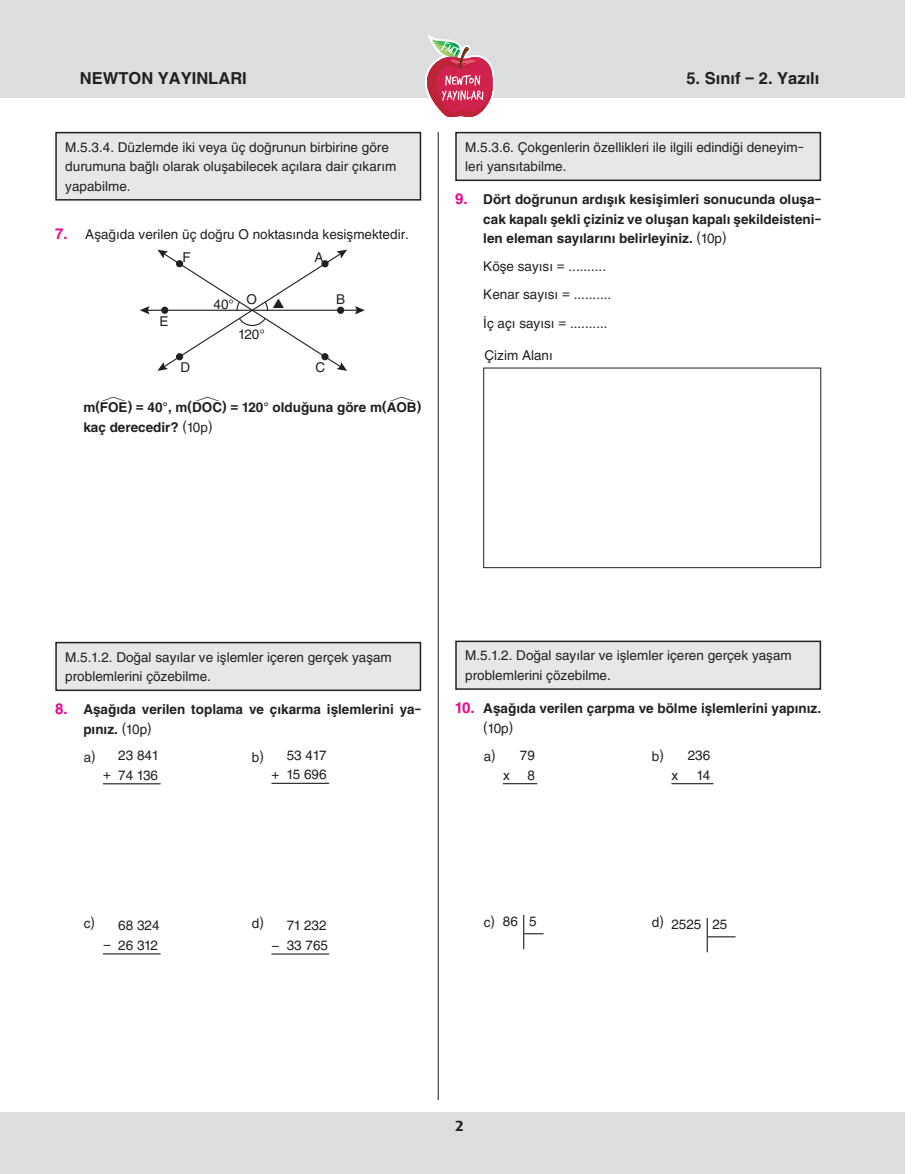
<style>
.page{position:relative;width:919px;height:1174px;background:#fff}
.page>*{position:absolute;margin:0;border:0;box-sizing:border-box;transform-origin:0 0}
.t1{font:700 16.5px "Helvetica BES";color:#231f20}
.t2{font:700 15px "Dax";color:#231f20;scale:1.1 1}
.Tablo_ici{font:13.5px/19.5px "Helvetica BES";color:#231f20}
.soru_bold{font:700 13.5px/19.5px "Helvetica BES";color:#231f20}
.soru_regular{font:13.5px "Helvetica BES";color:#231f20}
.secenek_2_li{font:13.5px "Helvetica BES";color:#231f20}
.s1{font-weight:700;font-size:15px;color:#ed028c}
.s2{font-weight:400}
.s3{font-size:15px;color:#ed028c}
</style>
<div class="page">
<div style="left:0;top:1112px;width:904px;height:62px;background:#dcdddf"></div>
<div style="left:0;top:0;width:904px;height:98px;background:#dcdddf"></div>
<svg style="left:425px;top:34px;width:70px;height:84px"></svg>
<div style="left:56px;top:133px;width:364px;height:67px;background:#e6e7e9"></div>
<div style="left:55px;top:132px;width:366px;height:69px;border:2px solid #231f20"></div>
<hr style="left:146px;top:310px;width:212px;height:1px;background:#231f20">
<svg style="left:140px;top:306px;width:10px;height:8px"></svg>
<svg style="left:355px;top:306px;width:10px;height:8px"></svg>
<div style="left:56px;top:642px;width:364px;height:48px;background:#e6e7e9"></div>
<div style="left:55px;top:642px;width:366px;height:49px;border:2px solid #231f20"></div>
<hr style="left:103px;top:783px;width:58px;height:1px;background:#231f20">
<hr style="left:271px;top:782px;width:58px;height:2px;background:#231f20">
<hr style="left:103px;top:953px;width:58px;height:1px;background:#231f20">
<hr style="left:271px;top:953px;width:58px;height:1px;background:#231f20">
<div style="left:456px;top:133px;width:364px;height:47px;background:#e6e7e9"></div>
<div style="left:455px;top:132px;width:366px;height:49px;border:2px solid #231f20"></div>
<div style="left:483px;top:368px;width:338px;height:200px;border:1px solid #231f20"></div>
<div style="left:456px;top:641px;width:364px;height:48px;background:#e6e7e9"></div>
<div style="left:455px;top:640px;width:366px;height:50px;border:2px solid #231f20"></div>
<hr style="left:503px;top:783px;width:34px;height:1px;background:#231f20">
<hr style="left:671px;top:783px;width:42px;height:1px;background:#231f20">
<hr style="left:523px;top:915px;width:1px;height:34px;background:#231f20">
<svg style="left:524px;top:933px;width:19px;height:1px"></svg>
<hr style="left:706px;top:918px;width:1px;height:34px;background:#231f20">
<svg style="left:707px;top:936px;width:28px;height:1px"></svg>
<hr style="left:438px;top:132px;width:1px;height:968px;background:#231f20">
<svg style="left:157px;top:250px;width:190px;height:121px"></svg>
<p class="t1" style="left:80px;top:65px;width:168px">NEWTON YAYINLARI</p>
<p class="t1" style="left:686px;top:65px;width:134px">5. Sınıf – 2. Yazılı</p>
<p class="Tablo_ici" style="left:65px;top:136px;width:332px">M.5.3.4. Düzlemde iki veya üç doğrunun birbirine göre durumuna bağlı olarak oluşabilecek açılara dair çıkarım yapabilme.</p>
<p class="Tablo_ici" style="left:55px;top:223px;width:355px"><span class="s1">7.</span> Aşağıda verilen üç doğru O noktasında kesişmektedir.</p>
<p class="Tablo_ici" style="left:160px;top:310px;width:11px">E</p>
<p class="Tablo_ici" style="left:183px;top:246px;width:10px">F</p>
<p class="Tablo_ici" style="left:314px;top:246px;width:11px">A</p>
<p class="Tablo_ici" style="left:213px;top:293px;width:45px">40° O</p>
<p class="Tablo_ici" style="left:238px;top:323px;width:28px">120°</p>
<p class="Tablo_ici" style="left:180px;top:356px;width:11px">D</p>
<p class="Tablo_ici" style="left:315px;top:356px;width:11px">C</p>
<p class="Tablo_ici" style="left:336px;top:288px;width:11px">B</p>
<p class="soru_bold" style="left:83px;top:396px;width:349px">m(FO∑E) = 40°, m(DO∑C) = 120° olduğuna göre m(AO∑B) kaç derecedir? <span class="s2">(10p)</span></p>
<p class="Tablo_ici" style="left:465px;top:136px;width:340px">M.5.3.6. Çokgenlerin özellikleri ile ilgili edindiği deneyim&shy;leri yansıtabilme.</p>
<p class="soru_bold" style="left:483px;top:189px;width:339px;text-align:justify;text-indent:-28px"><span class="s3">9.</span> Dört doğrunun ardışık kesişimleri sonucunda oluşa&shy;cak kapalı şekli çiziniz ve oluşan kapalı şekildeisteni&shy;len eleman sayılarını belirleyiniz. <span class="s2">(10p)</span></p>
<p class="soru_regular" style="left:483px;top:256px;width:124px">Köşe sayısı = ..........</p>
<p class="soru_regular" style="left:483px;top:284px;width:129px">Kenar sayısı = ..........</p>
<p class="soru_regular" style="left:483px;top:312px;width:126px">İç açı sayısı = ..........</p>
<p class="Tablo_ici" style="left:484px;top:344px;width:70px">Çizim Alanı</p>
<p class="Tablo_ici" style="left:65px;top:645px;width:328px">M.5.1.2. Doğal sayılar ve işlemler içeren gerçek yaşam problemlerini çözebilme.</p>
<p class="soru_bold" style="left:83px;top:698px;width:339px;text-indent:-28px"><span class="s3">8.</span> Aşağıda verilen toplama ve çıkarma işlemlerini ya&shy;pınız. <span class="s2">(10p)</span></p>
<p class="secenek_2_li" style="left:84px;top:746px;width:14px">a)</p>
<p class="Tablo_ici" style="left:118px;top:744px;width:41px">23 841</p>
<p class="Tablo_ici" style="left:103px;top:764px;width:9px">+</p>
<p class="Tablo_ici" style="left:118px;top:763px;width:41px">74 136</p>
<p class="secenek_2_li" style="left:252px;top:746px;width:14px">b)</p>
<p class="Tablo_ici" style="left:287px;top:744px;width:41px">53 417</p>
<p class="Tablo_ici" style="left:271px;top:764px;width:9px">+</p>
<p class="Tablo_ici" style="left:287px;top:763px;width:41px">15 696</p>
<p class="Tablo_ici" style="left:465px;top:644px;width:328px">M.5.1.2. Doğal sayılar ve işlemler içeren gerçek yaşam problemlerini çözebilme.</p>
<p class="soru_bold" style="left:483px;top:697px;width:339px;text-indent:-28px"><span class="s3">10.</span> Aşağıda verilen çarpma ve bölme işlemlerini yapınız. <span class="s2">(10p)</span></p>
<p class="secenek_2_li" style="left:483px;top:745px;width:14px">a)</p>
<p class="Tablo_ici" style="left:520px;top:744px;width:17px">79</p>
<p class="Tablo_ici" style="left:503px;top:764px;width:8px">x</p>
<p class="Tablo_ici" style="left:527px;top:763px;width:9px">8</p>
<p class="secenek_2_li" style="left:651px;top:745px;width:14px">b)</p>
<p class="Tablo_ici" style="left:687px;top:744px;width:24px">236</p>
<p class="Tablo_ici" style="left:671px;top:764px;width:8px">x</p>
<p class="Tablo_ici" style="left:696px;top:763px;width:15px">14</p>
<p class="secenek_2_li" style="left:84px;top:913px;width:13px">c)</p>
<p class="Tablo_ici" style="left:118px;top:914px;width:43px">68 324</p>
<p class="Tablo_ici" style="left:103px;top:934px;width:9px">–</p>
<p class="Tablo_ici" style="left:118px;top:934px;width:41px">26 312</p>
<p class="secenek_2_li" style="left:252px;top:913px;width:14px">d)</p>
<p class="Tablo_ici" style="left:287px;top:914px;width:41px">71 232</p>
<p class="Tablo_ici" style="left:271px;top:934px;width:9px">–</p>
<p class="Tablo_ici" style="left:287px;top:934px;width:43px">33 765</p>
<p class="secenek_2_li" style="left:483px;top:911px;width:13px">c)</p>
<p class="Tablo_ici" style="left:503px;top:910px;width:17px">86</p>
<p class="Tablo_ici" style="left:529px;top:910px;width:9px">5</p>
<p class="secenek_2_li" style="left:651px;top:911px;width:14px">d)</p>
<p class="Tablo_ici" style="left:671px;top:913px;width:32px">2525</p>
<p class="Tablo_ici" style="left:712px;top:913px;width:17px">25</p>
<p class="t2" style="left:455px;top:1117px;width:10px">2</p>
</div>
